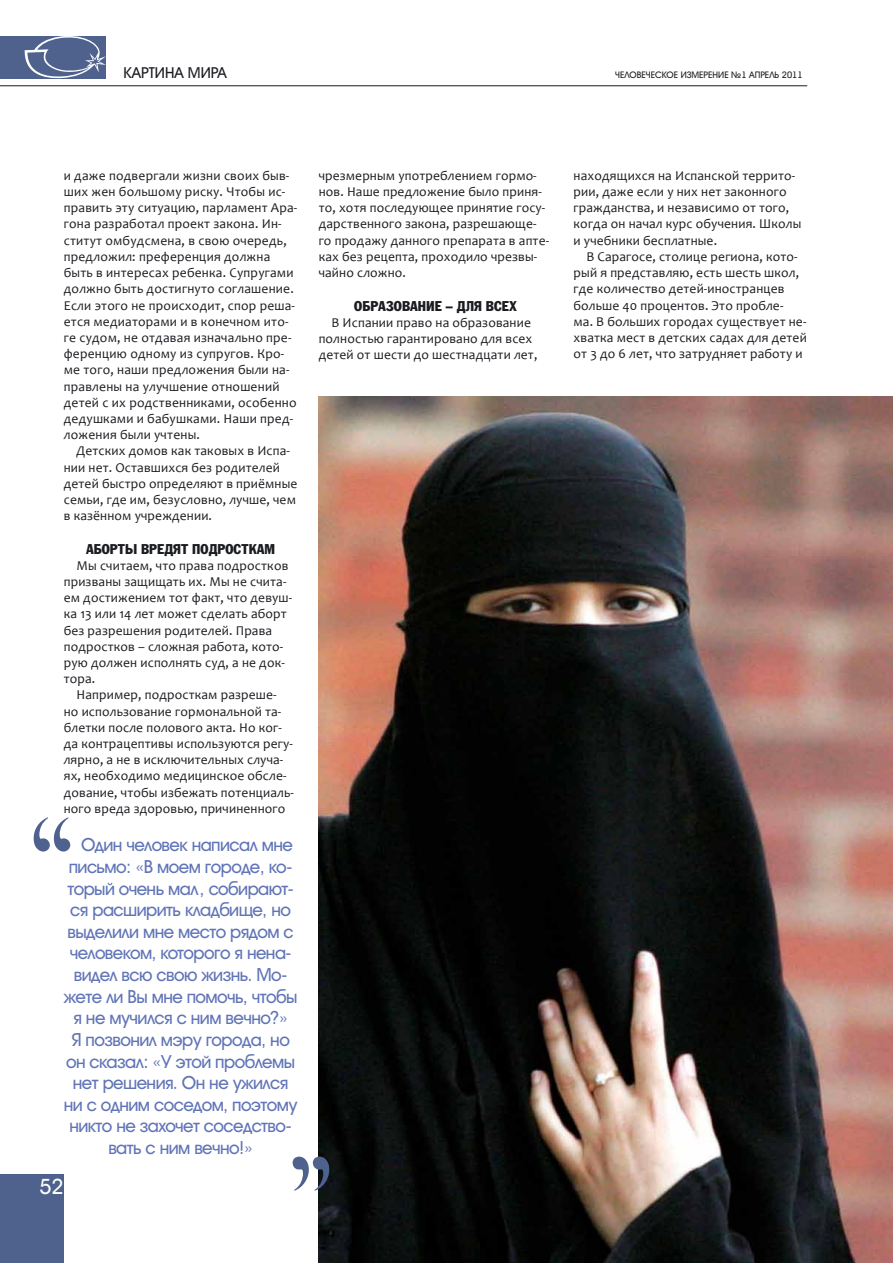
<style>
.page{position:relative;width:893px;height:1263px;background:#fff}
.page>*{position:absolute;margin:0;border:0;box-sizing:border-box;transform-origin:0 0}
.t1{font:21px "ez Avante";color:#fcfefe}
.t2{font:18px "ez Avante";letter-spacing:-.03em;color:#6074b7}
.t3{font:15px "ez Avante";color:#1a1c20}
.t4{font:13.95px "ez Fagot";letter-spacing:.005em;color:#1a1c20}
.t5{font:13.5px/16.2px "Candara";letter-spacing:.01em;color:#1a1c20}
.t6{font:9px "ez Avante";color:#1a1c20}
</style>
<div class="page">
<img style="left:319px;top:397px;width:574px;height:866px">
<hr style="left:0;top:85px;width:807px;height:1px;background:#1a1c20">
<div style="left:0;top:36px;width:106px;height:42px;background:#4f618d"></div>
<svg style="left:24px;top:36px;width:82px;height:43px"></svg>
<div style="left:0;top:1174px;width:64px;height:89px;background:#4f618d"></div>
<svg style="left:34px;top:817px;width:36px;height:34px"></svg>
<svg style="left:293px;top:1156px;width:36px;height:35px"></svg>
<p class="t3" style="left:124px;top:64px;width:105px">картина мира</p>
<p class="t6" style="left:615px;top:70px;width:189px">человеческое измерение №1 апрель 2011</p>
<p class="t5" style="left:64px;top:167px;width:235px">и даже подвергали жизни своих быв&shy;ших жен большому риску. Чтобы ис&shy;править эту ситуацию, парламент Ара&shy;гона разработал проект закона. Ин&shy;ститут омбудсмена, в свою очередь, предложил: преференция должна быть в интересах ребенка. Супругами должно быть достигнуто соглашение.<br>Если этого не происходит, спор реша&shy;ется медиаторами и в конечном ито&shy;ге судом, не отдавая изначально пре&shy;ференцию одному из супругов. Кро&shy;ме того, наши предложения были на&shy;правлены на улучшение отношений детей с их родственниками, особенно дедушками и бабушками. Наши пред&shy;ложения были учтены.</p>
<p class="t5" style="left:64px;top:443px;width:235px;text-indent:13px">Детских домов как таковых в Испа&shy;нии нет. Оставшихся без родителей детей быстро определяют в приёмные семьи, где им, безусловно, лучше, чем в казённом учреждении.</p>
<p class="t4" style="left:86px;top:541px;width:191px">Аборты вредят подросткам</p>
<p class="t5" style="left:64px;top:557px;width:230px;text-indent:13px">Мы считаем, что права подростков призваны защищать их. Мы не счита&shy;ем достижением тот факт, что девуш&shy;ка 13 или 14 лет может сделать аборт без разрешения родителей. Права подростков – сложная работа, кото&shy;рую должен исполнять суд, а не док&shy;тора.</p>
<p class="t5" style="left:64px;top:687px;width:232px;text-indent:13px">Например, подросткам разреше&shy;но использование гормональной та&shy;блетки после полового акта. Но ког&shy;да контрацептивы используются регу&shy;лярно, а не в исключительных случа&shy;ях, необходимо медицинское обсле&shy;дование, чтобы избежать потенциаль&shy;ного вреда здоровью, причиненного</p>
<h2 class="t2" style="left:81px;top:835px;width:213px">Один человек написал мне</h2>
<h2 class="t2" style="left:69px;top:856px;width:225px">письмо: «В моем городе, ко-</h2>
<h2 class="t2" style="left:67px;top:878px;width:228px">торый очень мал, собирают-</h2>
<h2 class="t2" style="left:70px;top:900px;width:222px">ся расширить кладбище, но</h2>
<h2 class="t2" style="left:67px;top:921px;width:228px">выделили мне место рядом с</h2>
<h2 class="t2" style="left:70px;top:943px;width:223px">человеком, которого я нена-</h2>
<h2 class="t2" style="left:74px;top:964px;width:215px">видел всю свою жизнь. Мо-</h2>
<h2 class="t2" style="left:64px;top:986px;width:235px">жете ли Вы мне помочь, чтобы</h2>
<h2 class="t2" style="left:73px;top:1008px;width:216px">я не мучился с ним вечно?»</h2>
<h2 class="t2" style="left:71px;top:1029px;width:220px">Я позвонил мэру города, но</h2>
<h2 class="t2" style="left:66px;top:1051px;width:231px">он сказал: «У этой проблемы</h2>
<h2 class="t2" style="left:73px;top:1072px;width:217px">нет решения. Он не ужился</h2>
<h2 class="t2" style="left:64px;top:1094px;width:235px">ни с одним соседом, поэтому</h2>
<h2 class="t2" style="left:70px;top:1116px;width:224px">никто не захочет соседство-</h2>
<h2 class="t2" style="left:108px;top:1137px;width:146px">вать с ним вечно!»</h2>
<h1 class="t1" style="left:40px;top:1174px;width:26px">52</h1>
<p class="t5" style="left:319px;top:167px;width:232px">чрезмерным употреблением гормо&shy;нов. Наше предложение было приня&shy;то, хотя последующее принятие госу&shy;дарственного закона, разрешающе&shy;го продажу данного препарата в апте&shy;ках без рецепта, проходило чрезвы&shy;чайно сложно.</p>
<p class="t4" style="left:354px;top:298px;width:164px">Образование – для всех</p>
<p class="t5" style="left:319px;top:314px;width:220px;text-align:center">В Испании право на образование полностью гарантировано для всех детей от шести до шестнадцати лет,</p>
<p class="t5" style="left:574px;top:167px;width:229px">находящихся на Испанской террито&shy;рии, даже если у них нет законного гражданства, и независимо от того, когда он начал курс обучения. Школы и учебники бесплатные.</p>
<p class="t5" style="left:574px;top:248px;width:235px;text-indent:13px">В Сарагосе, столице региона, кото&shy;рый я представляю, есть шесть школ, где количество детей-иностранцев больше 40 процентов. Это пробле-<br>ма. В больших городах существует не&shy;хватка мест в детских садах для детей от 3 до 6 лет, что затрудняет работу и</p>
</div>
